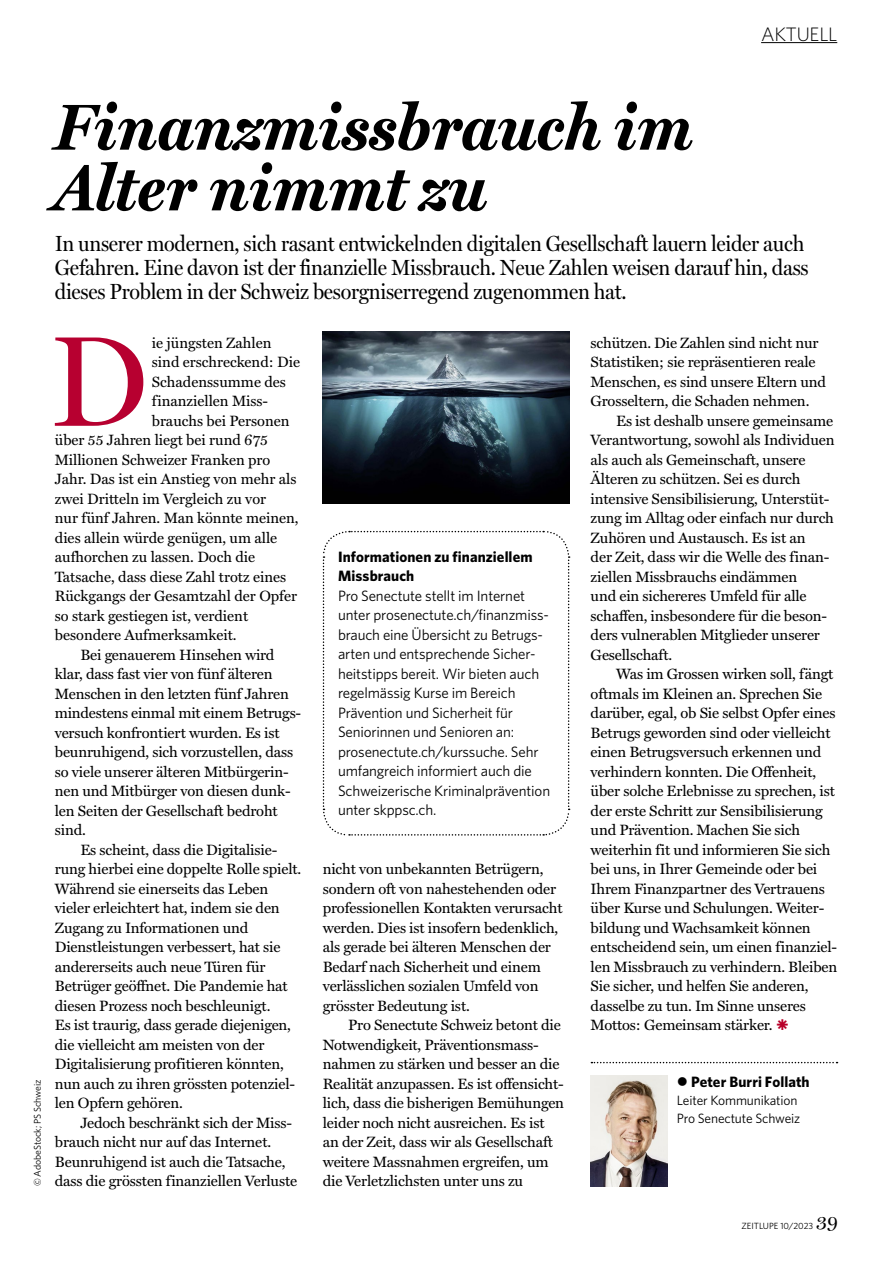
<style>
.page{position:relative;width:893px;height:1263px;background:#fff}
.page>*{position:absolute;margin:0;border:0;box-sizing:border-box;transform-origin:0 0}
.t1{font:129.15px "Miller Display";color:#b70030}
.t2{font:italic 700 65.4px/60.8px "Miller Text";color:#000;scale:.95 1}
.t3{font:22.05px/24px "Miller Display";letter-spacing:-.015em;color:#000;scale:.92 1}
.t4{font:300 19.5px "Whitney";letter-spacing:-.01em;color:#000}
.t5{font:15px/19.5px "Miller Text";letter-spacing:-.01em;color:#000}
.t6{font:15px/19.5px "Whitney";letter-spacing:-.01em;color:#000}
.t7{font:700 15px/19.5px "Whitney";letter-spacing:.005em;color:#000}
.t8{font:13.5px/18px "Whitney";letter-spacing:-.01em;color:#000}
.t9{font:9.75px "Whitney";letter-spacing:-.01em;color:#000}
.t10{font:9px "Whitney";color:#000}
.s1{font-family:"Miller Display";font-size:19.5px}
</style>
<div class="page">
<svg style="left:322px;top:530px;width:248px;height:306px"></svg>
<img style="left:591px;top:1076px;width:76px;height:110px">
<svg style="left:591px;top:1062px;width:246px;height:1px"></svg>
<hr style="left:761px;top:42px;width:76px;height:1px;background:#000">
<img style="left:323px;top:332px;width:247px;height:172px">
<h2 class="t2" style="left:55px;top:93px;width:673px">Finanzmissbrauch im<br>Alter nimmt zu</h2>
<h3 class="t4" style="left:761px;top:21px;width:78px">AKTUELL</h3>
<p class="t9" style="left:31px;top:1186px;width:108px;rotate:-90deg">© AdobeStock; PS Schweiz</p>
<p class="t3" style="left:55px;top:231px;width:821px">In unserer modernen, sich rasant entwickelnden digitalen Gesellschaft lauern leider auch<br>Gefahren. Eine davon ist der finanzielle Missbrauch. Neue Zahlen weisen darauf hin, dass dieses Problem in der Schweiz besorgniserregend zugenommen hat.</p>
<h1 class="t1" style="left:49px;top:305px;width:100px">D</h1>
<p class="t5" style="left:152px;top:332px;width:121px">ie jüngsten Zahlen</p>
<p class="t5" style="left:591px;top:332px;width:237px">schützen. Die Zahlen sind nicht nur Statistiken; sie repräsentieren reale Menschen, es sind unsere Eltern und Grosseltern, die Schaden nehmen.</p>
<p class="t5" style="left:591px;top:410px;width:245px;text-indent:26px">Es ist deshalb unsere gemeinsame Verantwortung, sowohl als Individuen als auch als Gemeinschaft, unsere Älteren zu schützen. Sei es durch intensive Sensibilisierung, Unterstüt&shy;zung im Alltag oder einfach nur durch Zuhören und Austausch. Es ist an<br>der Zeit, dass wir die Welle des finan&shy;ziellen Missbrauchs eindämmen<br>und ein sichereres Umfeld für alle schaffen, insbesondere für die beson&shy;ders vulnerablen Mitglieder unserer Gesellschaft.</p>
<p class="t5" style="left:591px;top:663px;width:248px;text-indent:26px">Was im Grossen wirken soll, fängt oftmals im Kleinen an. Sprechen Sie darüber, egal, ob Sie selbst Opfer eines Betrugs geworden sind oder vielleicht einen Betrugsversuch erkennen und verhindern konnten. Die Offenheit, über solche Erlebnisse zu sprechen, ist der erste Schritt zur Sensibilisierung und Prävention. Machen Sie sich weiterhin fit und informieren Sie sich bei uns, in Ihrer Gemeinde oder bei Ihrem Finanzpartner des Vertrauens über Kurse und Schulungen. Weiter&shy;bildung und Wachsamkeit können entscheidend sein, um einen finanziel&shy;len Missbrauch zu verhindern. Bleiben Sie sicher, und helfen Sie anderen, dasselbe zu tun. Im Sinne unseres Mottos: Gemeinsam stärker.</p>
<p class="t5" style="left:152px;top:351px;width:150px">sind erschreckend: Die</p>
<p class="t5" style="left:152px;top:371px;width:136px">Schadenssumme des</p>
<p class="t5" style="left:152px;top:390px;width:118px">finanziellen Miss-</p>
<p class="t5" style="left:152px;top:410px;width:139px">brauchs bei Personen</p>
<p class="t5" style="left:55px;top:429px;width:214px">über 55 Jahren liegt bei rund 675</p>
<p class="t5" style="left:55px;top:449px;width:217px">Millionen Schweizer Franken pro</p>
<p class="t5" style="left:55px;top:468px;width:243px">Jahr. Das ist ein Anstieg von mehr als</p>
<p class="t5" style="left:55px;top:488px;width:213px">zwei Dritteln im Vergleich zu vor</p>
<p class="t5" style="left:55px;top:507px;width:245px">nur fünf Jahren. Man könnte meinen,</p>
<p class="t5" style="left:55px;top:527px;width:224px">dies allein würde genügen, um alle</p>
<p class="t5" style="left:55px;top:546px;width:202px">aufhorchen zu lassen. Doch die</p>
<p class="t5" style="left:55px;top:566px;width:233px">Tatsache, dass diese Zahl trotz eines</p>
<p class="t5" style="left:55px;top:585px;width:244px">Rückgangs der Gesamtzahl der Opfer</p>
<p class="t5" style="left:55px;top:605px;width:195px">so stark gestiegen ist, verdient</p>
<p class="t5" style="left:55px;top:624px;width:183px">besondere Aufmerksamkeit.</p>
<p class="t5" style="left:80px;top:644px;width:196px">Bei genauerem Hinsehen wird</p>
<p class="t5" style="left:55px;top:663px;width:219px">klar, dass fast vier von fünf älteren</p>
<p class="t5" style="left:55px;top:683px;width:236px">Menschen in den letzten fünf Jahren</p>
<p class="t5" style="left:55px;top:702px;width:248px">mindestens einmal mit einem Betrugs-</p>
<p class="t5" style="left:55px;top:722px;width:226px">versuch konfrontiert wurden. Es ist</p>
<p class="t5" style="left:55px;top:741px;width:240px">beunruhigend, sich vorzustellen, dass</p>
<p class="t5" style="left:55px;top:761px;width:235px">so viele unserer älteren Mitbürgerin-</p>
<p class="t5" style="left:55px;top:780px;width:237px">nen und Mitbürger von diesen dunk-</p>
<p class="t5" style="left:55px;top:800px;width:224px">len Seiten der Gesellschaft bedroht</p>
<p class="t5" style="left:55px;top:819px;width:33px">sind.</p>
<p class="t5" style="left:80px;top:839px;width:198px">Es scheint, dass die Digitalisie-</p>
<p class="t5" style="left:55px;top:858px;width:248px">rung hierbei eine doppelte Rolle spielt.</p>
<p class="t5" style="left:55px;top:878px;width:215px">Während sie einerseits das Leben</p>
<p class="t5" style="left:55px;top:897px;width:226px">vieler erleichtert hat, indem sie den</p>
<p class="t5" style="left:55px;top:917px;width:195px">Zugang zu Informationen und</p>
<p class="t5" style="left:55px;top:936px;width:227px">Dienstleistungen verbessert, hat sie</p>
<p class="t5" style="left:55px;top:956px;width:212px">andererseits auch neue Türen für</p>
<p class="t5" style="left:55px;top:975px;width:234px">Betrüger geöffnet. Die Pandemie hat</p>
<p class="t5" style="left:55px;top:995px;width:217px">diesen Prozess noch beschleunigt.</p>
<p class="t5" style="left:55px;top:1014px;width:238px">Es ist traurig, dass gerade diejenigen,</p>
<p class="t5" style="left:55px;top:1034px;width:211px">die vielleicht am meisten von der</p>
<p class="t5" style="left:55px;top:1053px;width:231px">Digitalisierung profitieren könnten,</p>
<p class="t5" style="left:55px;top:1073px;width:242px">nun auch zu ihren grössten potenziel-</p>
<p class="t5" style="left:55px;top:1092px;width:129px">len Opfern gehören.</p>
<p class="t5" style="left:80px;top:1112px;width:213px">Jedoch beschränkt sich der Miss-</p>
<p class="t5" style="left:55px;top:1131px;width:218px">brauch nicht nur auf das Internet.</p>
<p class="t5" style="left:55px;top:1151px;width:232px">Beunruhigend ist auch die Tatsache,</p>
<p class="t5" style="left:55px;top:1170px;width:244px">dass die grössten finanziellen Verluste</p>
<p class="t7" style="left:338px;top:546px;width:196px">Informationen zu finanziellem<br>Missbrauch</p>
<p class="t6" style="left:338px;top:585px;width:214px">Pro Senectute stellt im Internet unter prosenectute.ch/finanzmiss&shy;brauch eine Übersicht zu Betrugs&shy;arten und entsprechende Sicher&shy;heitstipps bereit. Wir bieten auch regelmässig Kurse im Bereich<br>Prävention und Sicherheit für<br>Seniorinnen und Senioren an: prosenectute.ch/kurssuche. Sehr umfangreich informiert auch die<br>Schweizerische Kriminalprävention unter skppsc.ch.</p>
<p class="t5" style="left:323px;top:858px;width:241px">nicht von unbekannten Betrügern, sondern oft von nahestehenden oder professionellen Kontakten verursacht werden. Dies ist insofern bedenklich, als gerade bei älteren Menschen der Bedarf nach Sicherheit und einem verlässlichen sozialen Umfeld von grösster Bedeutung ist.</p>
<p class="t5" style="left:323px;top:1014px;width:243px;text-indent:26px">Pro Senectute Schweiz betont die Notwendigkeit, Präventionsmass&shy;nahmen zu stärken und besser an die Realität anzupassen. Es ist offensicht&shy;lich, dass die bisherigen Bemühungen leider noch nicht ausreichen. Es ist an der Zeit, dass wir als Gesellschaft weitere Massnahmen ergreifen, um die Verletzlichsten unter uns zu</p>
<p class="t7" style="left:677px;top:1072px;width:134px">● Peter Burri Follath</p>
<p class="t8" style="left:677px;top:1091px;width:125px">Leiter Kommunikation<br>Pro Senectute Schweiz</p>
<p class="t10" style="left:741px;top:1220px;width:98px">ZEITLUPE 10/2023 <span class="s1">39</span></p>
</div>
